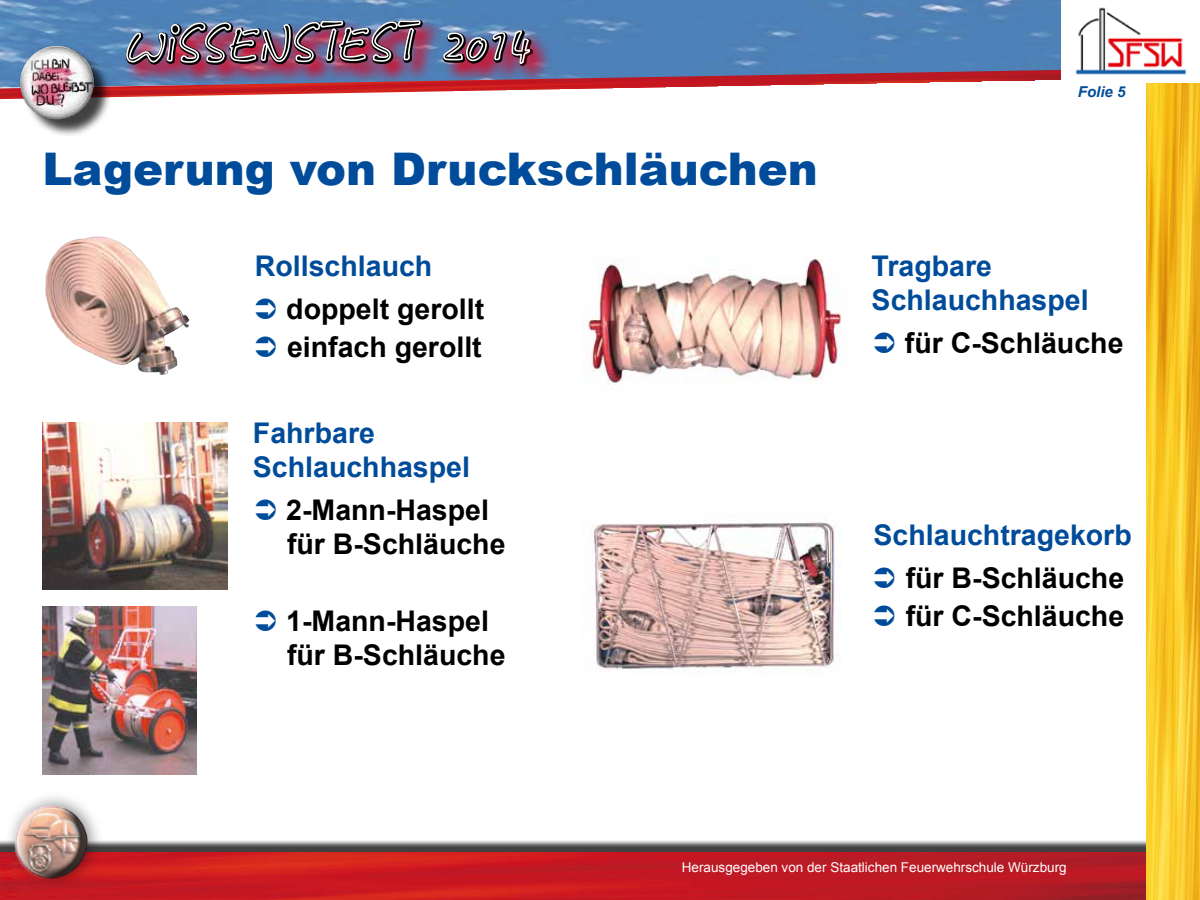
<style>
.page{position:relative;width:1200px;height:900px;background:#fff}
.page>*{position:absolute;margin:0;border:0;box-sizing:border-box;transform-origin:0 0}
.t1{font:900 45px "Arial";color:#004c9a}
.t2{font:700 28.5px/38.4px "Arial";color:#000}
.t3{font:700 28.5px/34.2px "Arial";color:#004c9a}
.t4{font:italic 700 15px "Arial";color:#004c9a}
.t5{font:13.5px "Arial";color:#fff}
</style>
<div class="page">
<div style="left:0;top:839px;width:1200px;height:61px;background:#000;opacity:.75"></div>
<img style="left:0;top:853px;width:1147px;height:47px">
<img style="left:0;top:0;width:1061px;height:67px">
<img style="left:1147px;top:99px;width:53px;height:801px">
<img style="left:0;top:67px;width:1200px;height:32px">
<div style="left:4px;top:791px;width:101px;height:100px;background:#000;opacity:.44"></div>
<div style="left:8px;top:800px;width:63px;height:84px;background:#fff;opacity:.75"></div>
<div style="left:13px;top:800px;width:82px;height:87px;background:#000;opacity:.75"></div>
<div style="left:23px;top:49px;width:89px;height:89px;background:#000;opacity:.75"></div>
<img style="left:20px;top:47px;width:74px;height:73px">
<div style="left:1061px;top:0;width:139px;height:83px;background:#fff"></div>
<img style="left:1075px;top:7px;width:112px;height:68px">
<div style="left:507px;top:26px;width:48px;height:62px;background:#e2001a;opacity:.75"></div>
<svg style="left:125px;top:0;width:381px;height:99px;background:#847497"></svg>
<div style="left:513px;top:33px;width:36px;height:50px;background:#e2001a;opacity:.75"></div>
<img style="left:128px;top:22px;width:408px;height:47px">
<img style="left:45px;top:236px;width:54px;height:91px">
<img style="left:43px;top:607px;width:154px;height:167px">
<img style="left:43px;top:422px;width:184px;height:167px">
<img style="left:587px;top:259px;width:254px;height:126px">
<img style="left:591px;top:518px;width:250px;height:153px">
<h1 class="t1" style="left:43px;top:137px;width:777px">Lagerung von Druckschläuchen</h1>
<p class="t3" style="left:255px;top:250px;width:179px">Rollschlauch</p>
<p class="t2" style="left:286px;top:290px;width:199px">doppelt gerollt einfach gerollt</p>
<p class="t3" style="left:253px;top:416px;width:218px">Fahrbare<br>Schlauchhaspel</p>
<p class="t2" style="left:286px;top:493px;width:221px;line-height:34.2px">2-Mann-Haspel für B-Schläuche</p>
<p class="t2" style="left:286px;top:604px;width:221px;line-height:34.2px">1-Mann-Haspel für B-Schläuche</p>
<p class="t4" style="left:1078px;top:82px;width:49px">Folie 5</p>
<p class="t3" style="left:872px;top:250px;width:218px">Tragbare<br>Schlauchhaspel</p>
<p class="t2" style="left:905px;top:324px;width:220px">für C-Schläuche</p>
<p class="t3" style="left:874px;top:519px;width:260px">Schlauchtragekorb</p>
<p class="t2" style="left:906px;top:559px;width:220px">für B-Schläuche für C-Schläuche</p>
<p class="t5" style="left:682px;top:859px;width:386px">Herausgegeben von der Staatlichen Feuerwehrschule Würzburg</p>
</div>
